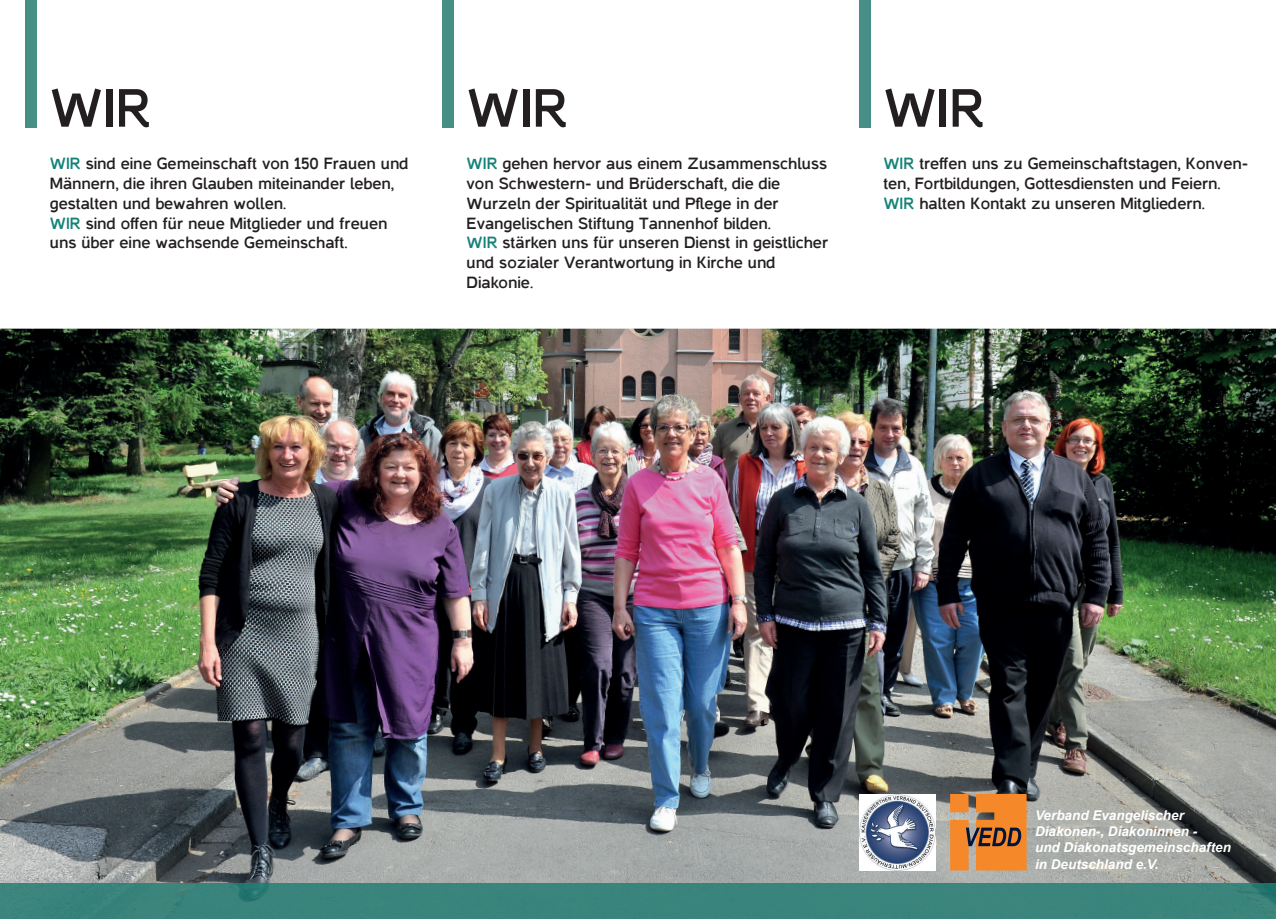
<style>
.page{position:relative;width:1276px;height:919px;background:#fff}
.page>*{position:absolute;margin:0;border:0;box-sizing:border-box;transform-origin:0 0}
.t1{font:700 54px "Casper";color:#231f20}
.t2{font:700 16.5px/19.8px "Casper";color:#231f20}
.t3{font:italic 700 13.5px/16.2px "Arial";color:#fff}
.s1{color:#138278}
</style>
<div class="page">
<div style="left:26px;top:0;width:11px;height:127px;background:#478e86"></div>
<img style="left:0;top:328px;width:1276px;height:555px">
<div style="left:0;top:883px;width:1276px;height:35px;background:#3a847c"></div>
<div style="left:442px;top:0;width:12px;height:127px;background:#478e86"></div>
<div style="left:859px;top:0;width:11px;height:127px;background:#478e86"></div>
<img style="left:859px;top:794px;width:76px;height:76px">
<svg style="left:950px;top:794px;width:76px;height:76px;background:#d28039"></svg>
<h1 class="t1" style="left:50px;top:80px;width:103px">WIR</h1>
<p class="t2" style="left:50px;top:154px;width:360px"><span class="s1">WIR</span> sind eine Gemeinschaft von 150 Frauen und Männern, die ihren Glauben miteinander leben, gestalten und bewahren wollen.<br><span class="s1">WIR</span> sind offen für neue Mitglieder und freuen uns über eine wachsende Gemeinschaft.</p>
<h1 class="t1" style="left:466px;top:80px;width:103px">WIR</h1>
<p class="t2" style="left:466px;top:154px;width:363px"><span class="s1">WIR</span> gehen hervor aus einem Zusammenschluss von Schwestern- und Brüderschaft, die die Wurzeln der Spiritualität und Pflege in der Evangelischen Stiftung Tannenhof bilden.<br><span class="s1">WIR</span> stärken uns für unseren Dienst in geistlicher und sozialer Verantwortung in Kirche und Diakonie.</p>
<h1 class="t1" style="left:883px;top:80px;width:103px">WIR</h1>
<p class="t2" style="left:883px;top:154px;width:366px"><span class="s1">WIR</span> treffen uns zu Gemeinschaftstagen, Konven&shy;ten, Fortbildungen, Gottesdiensten und Feiern.<br><span class="s1">WIR</span> halten Kontakt zu unseren Mitgliedern.</p>
<p class="t3" style="left:1035px;top:807px;width:197px">Verband Evangelischer<br>Diakonen-, Diakoninnen -<br>und Diakonatsgemeinschaften in Deutschland e.V.</p>
</div>
